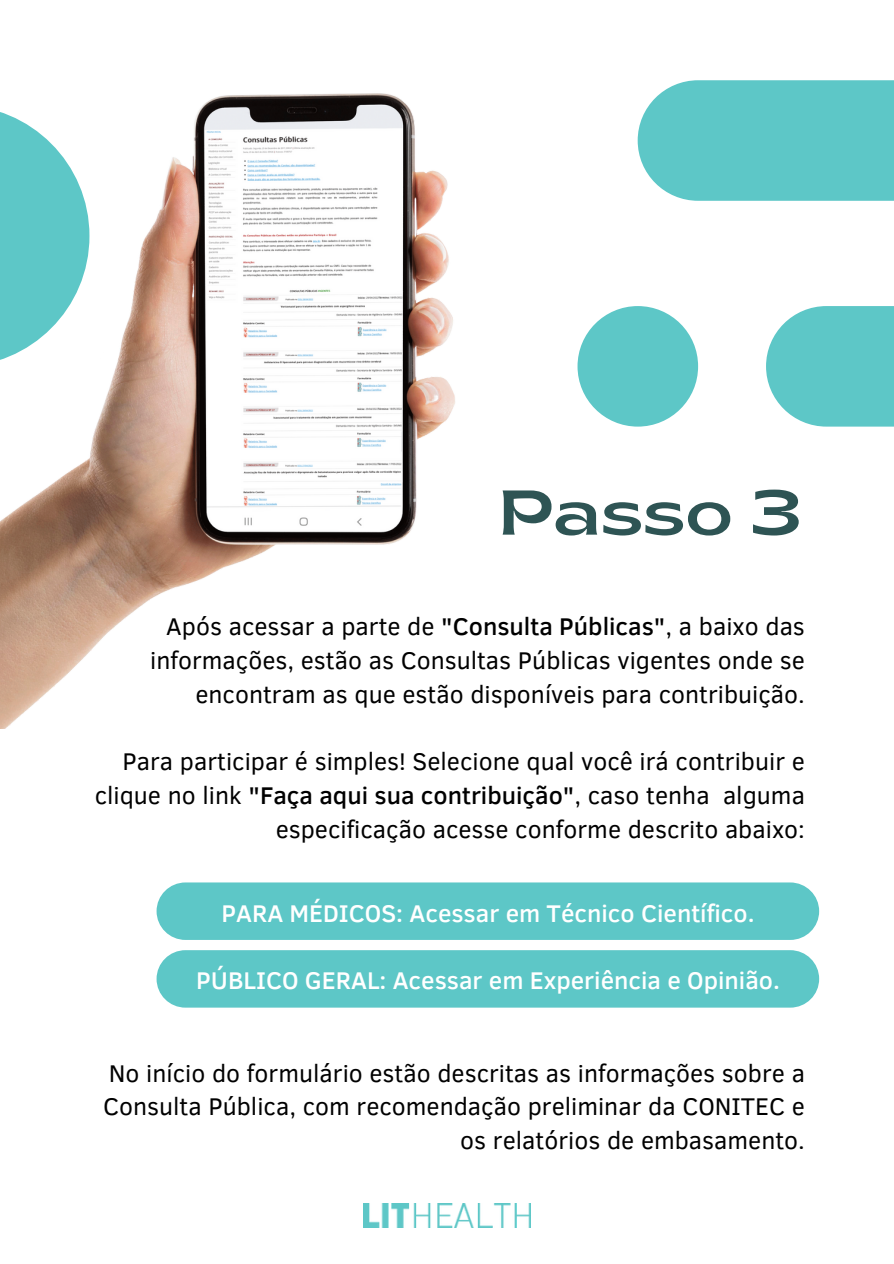
<style>
.page{position:relative;width:894px;height:1264px;background:#fff}
.page>*{position:absolute;margin:0;border:0;box-sizing:border-box;transform-origin:0 0}
.t1{font:semi-expanded 63px "Brice";color:#2e5454}
.t2{font:24.75px/33.8px "Clear Sans";color:#000;text-align:right}
.t3{font:500 24.75px "Clear Sans";color:#fff}
.s1{font-weight:500}
</style>
<div class="page">
<div style="left:577px;top:306px;width:121px;height:120px;background:#5dc7c7;border-radius:50%"></div>
<div style="left:637px;top:80px;width:256px;height:121px;background:#5dc7c7"></div>
<svg style="left:766px;top:306px;width:127px;height:120px;background:#6dcccc"></svg>
<div style="left:156px;top:950px;width:662px;height:57px;background:#5dc7c7;border-radius:29px"></div>
<div style="left:156px;top:882px;width:662px;height:57px;background:#5dc7c7;border-radius:29px"></div>
<img style="left:363px;top:1203px;width:167px;height:24px">
<img style="left:0;top:93px;width:455px;height:635px">
<p class="t1" style="left:497px;top:487px;width:305px">Passo 3</p>
<p class="t2" style="left:150px;top:608px;width:656px">Após acessar a parte de <span class="s1">"Consulta Públicas"</span>, a baixo das informações, estão as Consultas Públicas vigentes onde se encontram as que estão disponíveis para contribuição.</p>
<p class="t2" style="left:95px;top:743px;width:711px">Para participar é simples! Selecione qual você irá contribuir e clique no link <span class="s1">"Faça aqui sua contribuição"</span>, caso tenha alguma especificação acesse conforme descrito abaixo:</p>
<p class="t3" style="left:221px;top:894px;width:534px">PARA MÉDICOS: Acessar em Técnico Científico.</p>
<p class="t3" style="left:196px;top:962px;width:585px">PÚBLICO GERAL: Acessar em Experiência e Opinião.</p>
<p class="t2" style="left:103px;top:1054px;width:703px">No início do formulário estão descritas as informações sobre a<br>Consulta Pública, com recomendação preliminar da CONITEC e os relatórios de embasamento.</p>
</div>
